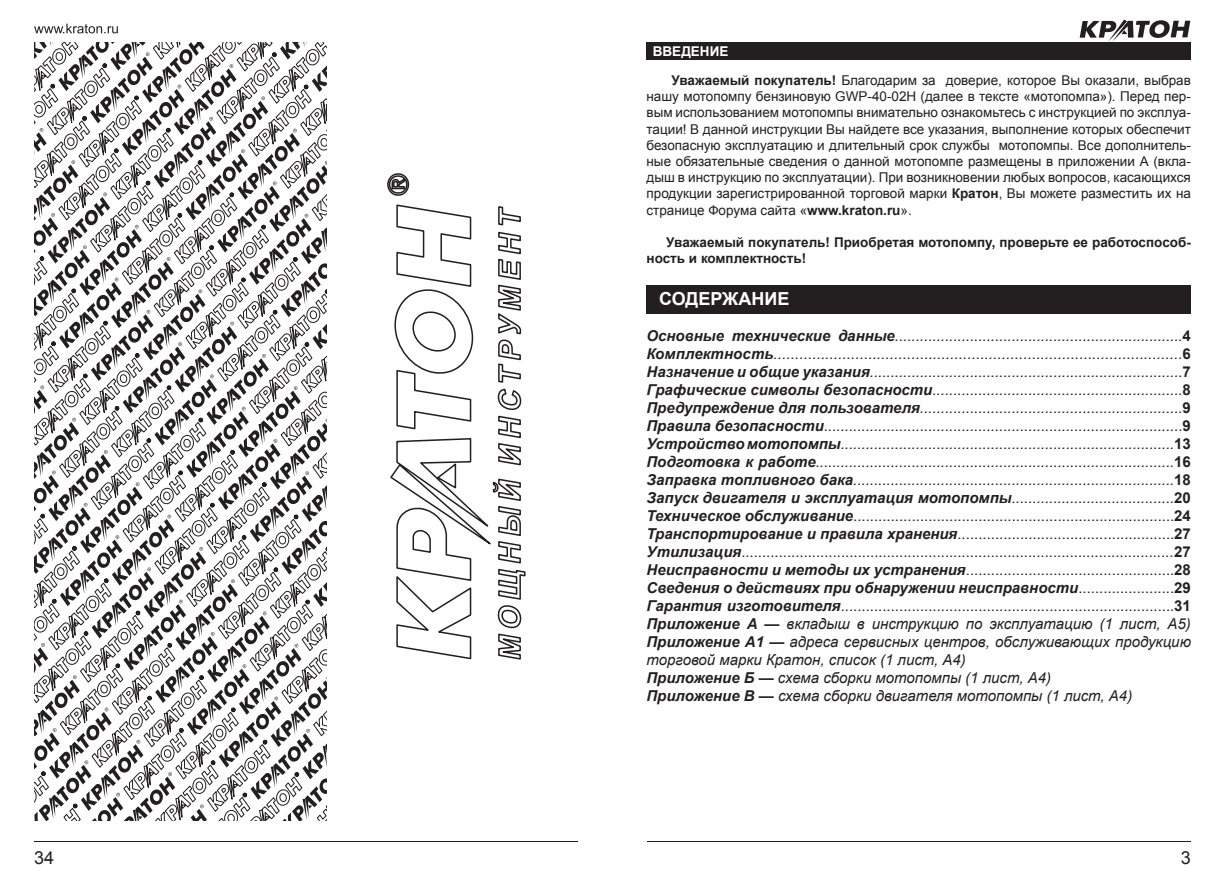
<style>
.page{position:relative;width:1225px;height:893px;background:#fff}
.page>*{position:absolute;margin:0;border:0;box-sizing:border-box;transform-origin:0 0}
.t1{font:700 18px "Arial";color:#fff}
.t2{font:18px "Arial";color:#231f20}
.t3{font:italic 15px/18px "Arial";color:#231f20}
.t4{font:13.5px/16.2px "Arial";color:#231f20;text-align:justify}
.t5{font:700 13.5px/16.2px "Arial";color:#231f20}
.t6{font:700 13.5px "Arial";color:#fff}
.s1{font-weight:700}
.s2{font-weight:700;font-style:normal}
.s3{font-style:normal}
</style>
<div class="page">
<hr style="left:647px;top:841px;width:544px;height:1px;background:#231f20">
<svg style="left:1079px;top:19px;width:111px;height:23px"></svg>
<div style="left:646px;top:43px;width:545px;height:17px;background:#231f20"></div>
<div style="left:646px;top:286px;width:545px;height:28px;background:#231f20"></div>
<hr style="left:34px;top:841px;width:544px;height:1px;background:#231f20">
<svg style="left:34px;top:43px;width:292px;height:778px"></svg>
<svg style="left:509px;top:214px;width:17px;height:446px"></svg>
<svg style="left:387px;top:173px;width:122px;height:487px"></svg>
<svg style="left:34px;top:24px;width:84px;height:9px"></svg>
<p class="t2" style="left:34px;top:845px;width:22px">34</p>
<p class="t6" style="left:653px;top:42px;width:77px">ВВЕДЕНИЕ</p>
<p class="t4" style="left:646px;top:72px;width:546px;text-indent:25px"><span class="s1">Уважаемый покупатель!</span> Благодарим за доверие, которое Вы оказали, выбрав нашу мотопомпу бензиновую GWP-40-02H (далее в тексте «мотопомпа»). Перед пер&shy;вым использованием мотопомпы внимательно ознакомьтесь с инструкцией по эксплуа&shy;тации! В данной инструкции Вы найдете все указания, выполнение которых обеспечит безопасную эксплуатацию и длительный срок службы мотопомпы. Все дополнитель&shy;ные обязательные сведения о данной мотопомпе размещены в приложении А (вкла&shy;дыш в инструкцию по эксплуатации). При возникновении любых вопросов, касающихся продукции зарегистрированной торговой марки <span class="s1">Кратон</span>, Вы можете разместить их на странице Форума сайта «<span class="s1">www.kraton.ru</span>».</p>
<p class="t5" style="left:646px;top:235px;width:546px;text-indent:20px">Уважаемый покупатель! Приобретая мотопомпу, проверьте ее работоспособ&shy;ность и комплектность!</p>
<p class="t1" style="left:659px;top:287px;width:132px">СОДЕРЖАНИЕ</p>
<p class="t3" style="left:646px;top:327px;width:546px"><span class="s1">Основные технические данные</span>.....................................................................<span class="s2">4<br></span><span class="s1">Комплектность</span>...............................................................................................<span class="s2">6<br></span><span class="s1">Назначение и общие указания</span>...........................................................................<span class="s2">7<br></span><span class="s1">Графические символы безопасности</span>............................................................<span class="s2">8<br></span><span class="s1">Предупреждение для пользователя</span>...............................................................<span class="s2">9<br></span><span class="s1">Правила безопасности</span>......................................................................................<span class="s2">9<br></span><span class="s1">Устройство мотопомпы</span>................................................................................<span class="s2">13<br></span><span class="s1">Подготовка к работе</span>......................................................................................<span class="s2">16<br></span><span class="s1">Заправка топливного бака</span>.............................................................................<span class="s2">18<br></span><span class="s1">Запуск двигателя и эксплуатация мотопомпы</span>.......................................<span class="s2">20<br></span><span class="s1">Техническое обслуживание</span><span class="s3">.............................................................................</span><span class="s2">24<br></span><span class="s1">Транспортирование и правила хранения</span><span class="s3">....................................................</span><span class="s2">27<br></span><span class="s1">Утилизация</span><span class="s3">........................................................................................................</span><span class="s2">27<br></span><span class="s1">Неисправности и методы их устранения</span><span class="s3">..................................................</span><span class="s2">28<br></span><span class="s1">Сведения о действиях при обнаружении неисправности</span><span class="s3">.......................</span><span class="s2">29<br></span><span class="s1">Гарантия изготовителя</span><span class="s3">................................................................................</span><span class="s2">31<br></span><span class="s1">Приложение А —</span> вкладыш в инструкцию по эксплуатацию (1 лист, А5)<br><span class="s1">Приложение А1 —</span> адреса сервисных центров, обслуживающих продукцию торговой марки Кратон, список (1 лист, А4)<br><span class="s1">Приложение Б —</span> схема сборки мотопомпы (1 лист, А4)<br><span class="s1">Приложение В —</span> схема сборки двигателя мотопомпы (1 лист, А4)</p>
<p class="t2" style="left:1181px;top:845px;width:12px">3</p>
</div>
